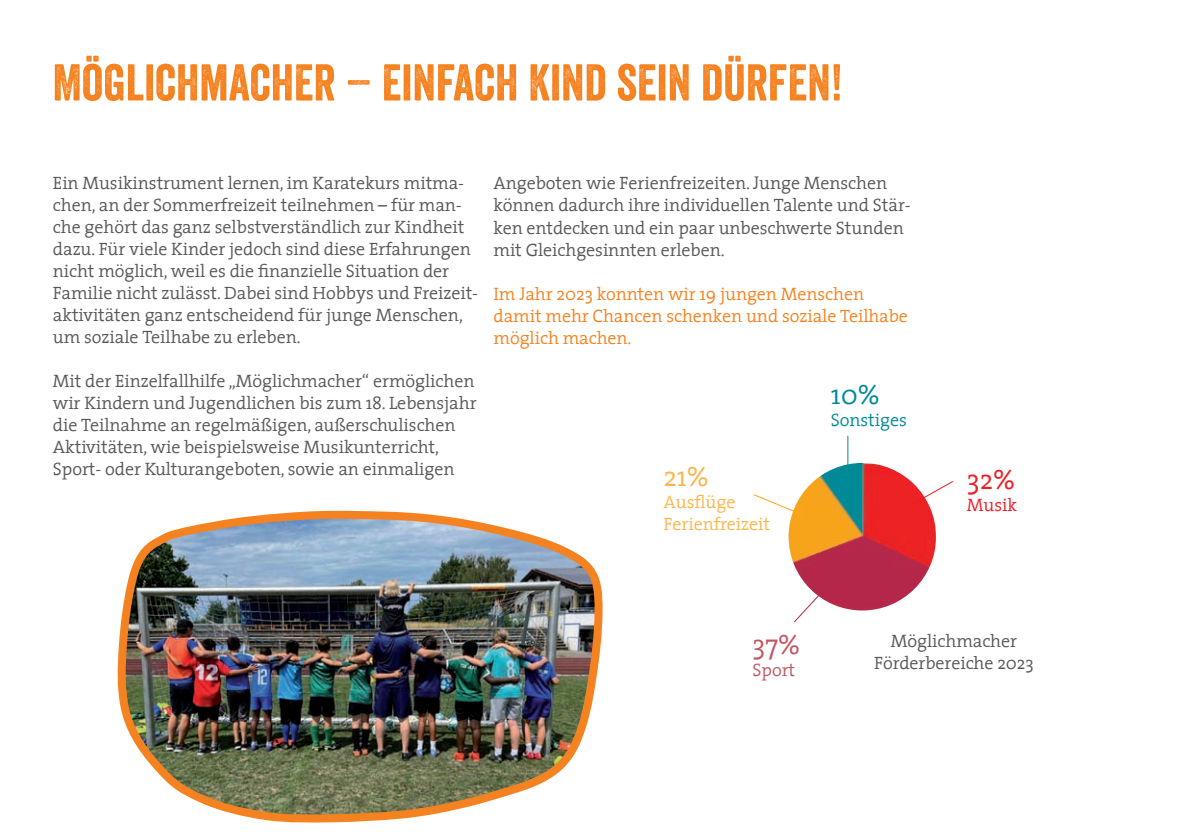
<style>
.page{position:relative;width:1191px;height:840px;background:#fff}
.page>*{position:absolute;margin:0;border:0;box-sizing:border-box;transform-origin:0 0}
.t1{font:50px "Veneer";color:#f58220}
.t2{font:300 28px "The Serif";color:#ee1d23}
.t3{font:300 28px "The Serif";color:#c25661}
.t4{font:300 28px "The Serif";color:#fcb54c}
.t5{font:300 28px "The Serif";color:#008a97}
.t6{font:300 18px/22px "The Serif";letter-spacing:-.005em;color:#57585a}
.t7{font:300 18px/22px "The Serif";letter-spacing:-.005em;color:#f58220}
.t8{font:300 18px/22px "The Serif";letter-spacing:-.005em;color:#fcb54c}
.t9{font:300 18px "The Serif";letter-spacing:-.005em;color:#008a97}
.t10{font:300 18px "The Serif";letter-spacing:-.005em;color:#ee1d23}
.t11{font:300 18px "The Serif";letter-spacing:-.005em;color:#c25661}
</style>
<div class="page">
<img style="left:117px;top:510px;width:486px;height:313px">
<img style="left:788px;top:462px;width:148px;height:148px;border-radius:74px">
<svg style="left:794px;top:581px;width:38px;height:42px"></svg>
<svg style="left:753px;top:493px;width:59px;height:26px"></svg>
<hr style="left:847px;top:435px;width:1px;height:36px;background:#008a97">
<svg style="left:912px;top:481px;width:41px;height:23px"></svg>
<h1 class="t1" style="left:52px;top:52px;width:792px">MÖGLICHMACHER – EINFACH KIND SEIN DÜRFEN!</h1>
<p class="t6" style="left:53px;top:171px;width:427px">Ein Musikinstrument lernen, im Karatekurs mitma&shy;chen, an der Sommerfreizeit teilnehmen – für man&shy;che gehört das ganz selbstverständlich zur Kindheit dazu. Für viele Kinder jedoch sind diese Erfahrungen nicht möglich, weil es die finanzielle Situation der Familie nicht zulässt. Dabei sind Hobbys und Freizeit&shy;aktivitäten ganz entscheidend für junge Menschen, um soziale Teilhabe zu erleben.</p>
<p class="t6" style="left:53px;top:369px;width:425px">Mit der Einzelfallhilfe „Möglichmacher“ ermöglichen wir Kindern und Jugendlichen bis zum 18. Lebensjahr die Teilnahme an regelmäßigen, außerschulischen Aktivitäten, wie beispielsweise Musikunterricht, Sport- oder Kulturangeboten, sowie an einmaligen</p>
<p class="t6" style="left:493px;top:172px;width:419px">Angeboten wie Ferienfreizeiten. Junge Menschen können dadurch ihre individuellen Talente und Stär&shy;ken entdecken und ein paar unbeschwerte Stunden mit Gleichgesinnten erleben.</p>
<p class="t7" style="left:493px;top:282px;width:416px">Im Jahr 2023 konnten wir 19 jungen Menschen damit mehr Chancen schenken und soziale Teilhabe möglich machen.</p>
<h2 class="t4" style="left:663px;top:453px;width:47px">21%</h2>
<p class="t8" style="left:663px;top:490px;width:108px">Ausflüge<br>Ferienfreizeit</p>
<h2 class="t5" style="left:831px;top:371px;width:51px">10%</h2>
<p class="t9" style="left:831px;top:405px;width:78px">Sonstiges</p>
<h2 class="t2" style="left:967px;top:456px;width:50px">32%</h2>
<p class="t10" style="left:967px;top:489px;width:52px">Musik</p>
<h2 class="t3" style="left:752px;top:621px;width:49px">37%</h2>
<p class="t11" style="left:752px;top:655px;width:44px">Sport</p>
<p class="t6" style="left:874px;top:629px;width:161px;text-align:center">Möglichmacher<br>Förderbereiche 2023</p>
</div>
